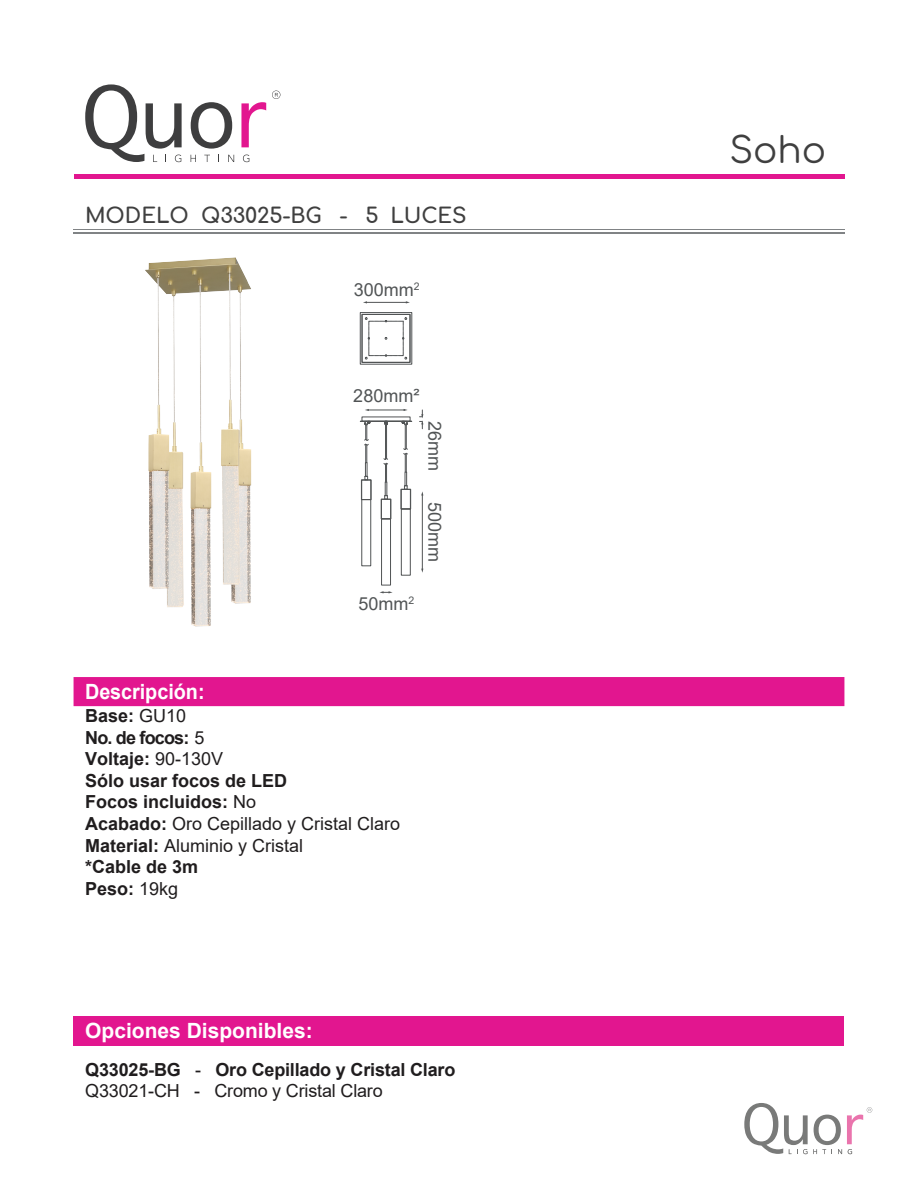
<style>
.page{position:relative;width:918px;height:1188px;background:#fff}
.page>*{position:absolute;margin:0;border:0;box-sizing:border-box;transform-origin:0 0}
.t1{font:36px "Comfortaa";color:#3f3f3f}
.t2{font:700 21px "Comfortaa";letter-spacing:-.01em;color:#3f3f3f}
.t3{font:700 21px "Arial";color:#fff}
.t4{font:700 21px "Arial";color:#fff;scale:.94 1}
.t5{font:700 18px/21.6px "Arial";color:#201d1e}
.t6{font:18px "Arial";color:#515455}
.s1{font-weight:400}
</style>
<div class="page">
<div style="left:74px;top:1016px;width:770px;height:29px;background:#e2168f"></div>
<hr style="left:74px;top:174px;width:770px;height:4px;background:#e2168f">
<hr style="left:74px;top:232px;width:771px;height:1px;background:#808385">
<hr style="left:74px;top:229px;width:771px;height:1px;background:#808385">
<svg style="left:744px;top:1103px;width:128px;height:51px"></svg>
<div style="left:74px;top:677px;width:770px;height:29px;background:#e2168f"></div>
<svg style="left:241px;top:102px;width:25px;height:45px"></svg>
<svg style="left:191px;top:102px;width:41px;height:47px"></svg>
<svg style="left:85px;top:84px;width:97px;height:78px"></svg>
<svg style="left:191px;top:155px;width:5px;height:7px"></svg>
<svg style="left:204px;top:155px;width:6px;height:7px"></svg>
<svg style="left:228px;top:155px;width:6px;height:7px"></svg>
<svg style="left:243px;top:155px;width:6px;height:7px"></svg>
<svg style="left:272px;top:91px;width:8px;height:8px"></svg>
<hr style="left:386px;top:425px;width:1px;height:34px;background:#515455">
<hr style="left:385px;top:425px;width:1px;height:34px;background:#515455">
<div style="left:360px;top:421px;width:52px;height:1px;border:1px solid #515455"></div>
<div style="left:362px;top:499px;width:9px;height:67px;border:1px solid #515455"></div>
<div style="left:361px;top:480px;width:10px;height:20px;border:1px solid #515455"></div>
<div style="left:362px;top:480px;width:9px;height:20px;border:1px solid #515455"></div>
<div style="left:381px;top:519px;width:10px;height:66px;border:1px solid #515455"></div>
<div style="left:381px;top:499px;width:10px;height:20px;border:1px solid #515455"></div>
<svg style="left:383px;top:458px;width:5px;height:41px"></svg>
<div style="left:401px;top:509px;width:10px;height:66px;border:1px solid #515455"></div>
<div style="left:401px;top:489px;width:10px;height:20px;border:1px solid #515455"></div>
<svg style="left:402px;top:421px;width:6px;height:68px"></svg>
<svg style="left:384px;top:421px;width:4px;height:5px"></svg>
<svg style="left:364px;top:421px;width:7px;height:59px"></svg>
<hr style="left:368px;top:410px;width:36px;height:1px;background:#515455">
<hr style="left:422px;top:495px;width:1px;height:74px;background:#515455">
<div style="left:360px;top:312px;width:52px;height:52px;border:1px solid #515455"></div>
<div style="left:362px;top:314px;width:48px;height:49px;border:1px solid #515455"></div>
<div style="left:362px;top:314px;width:48px;height:48px;border:1px solid #515455"></div>
<svg style="left:365px;top:317px;width:42px;height:42px"></svg>
<hr style="left:366px;top:302px;width:41px;height:1px;background:#515455">
<svg style="left:379px;top:591px;width:14px;height:2px"></svg>
<svg style="left:420px;top:410px;width:3px;height:19px"></svg>
<img style="left:73px;top:232px;width:285px;height:475px">
<p class="t2" style="left:85px;top:196px;width:383px">MODELO Q33025-BG - 5 LUCES</p>
<p class="t6" style="left:354px;top:277px;width:67px">300mm<sup>2</sup></p>
<p class="t6" style="left:353px;top:384px;width:68px">280mm²</p>
<p class="t6" style="left:447px;top:421px;width:52px;rotate:90deg">26mm</p>
<p class="t6" style="left:447px;top:502px;width:62px;rotate:90deg">500mm</p>
<p class="t6" style="left:358px;top:591px;width:57px">50mm<sup>2</sup></p>
<p class="t4" style="left:85px;top:677px;width:129px">Descripción:</p>
<p class="t5" style="left:85px;top:705px;width:317px">Base: <span class="s1">GU10<br></span>No. de focos: <span class="s1">5<br></span>Voltaje: <span class="s1">90-130V<br></span>Sólo usar focos de LED<br>Focos incluidos: <span class="s1">No<br></span>Acabado: <span class="s1">Oro Cepillado y Cristal Claro<br></span>Material: <span class="s1">Aluminio y Cristal<br></span>*Cable de 3m<br>Peso: <span class="s1">19kg</span></p>
<p class="t3" style="left:85px;top:1016px;width:229px">Opciones Disponibles:</p>
<p class="t5" style="left:85px;top:1059px;width:372px">Q33025-BG <span class="s1">-</span> Oro Cepillado y Cristal Claro<br><span class="s1">Q33021-CH - Cromo y Cristal Claro</span></p>
<h1 class="t1" style="left:729px;top:118px;width:98px">Soho</h1>
</div>
